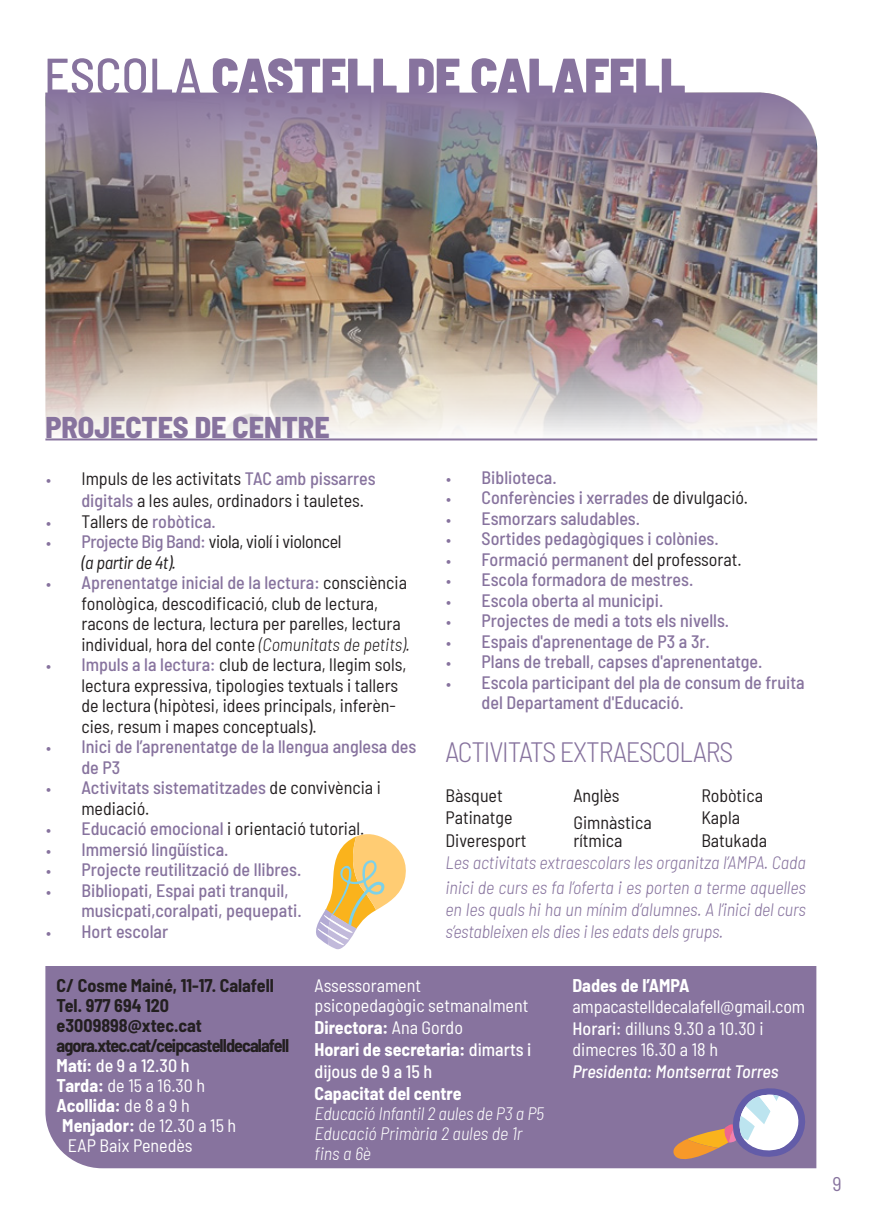
<style>
.page{position:relative;width:874px;height:1225px;background:#fff}
.page>*{position:absolute;margin:0;border:0;box-sizing:border-box;transform-origin:0 0}
.Estilo_de_párrafo_1{font:900 semi-condensed 50px "Barlow";color:#87739e}
.t1{font:800 semi-condensed 30px "Barlow";color:#87739e}
.t2{font:300 semi-condensed 28px "Barlow";letter-spacing:-.04em;color:#87739e}
.t3{font:semi-condensed 20px "Barlow";color:#87739e}
.t4{font:500 semi-condensed 18px/20.6px "Barlow";color:#87739e}
.t5{font:semi-condensed 18px/20.6px "Barlow";color:#231f20}
.t6{font:italic 300 semi-condensed 18px/25.4px "Barlow";color:#87739e}
.t7{font:semi-condensed 18px/21.6px "Barlow";color:#fff}
.t8{font:700 semi-condensed 18px "Barlow";color:#fff}
.t9{font:italic 300 semi-condensed 18px/20px "Barlow";letter-spacing:-.005em;color:#fff}
.t10{font:700 semi-condensed 18px "Barlow";letter-spacing:-.005em;color:#231f20}
.t11{font:500 semi-condensed 18px/22px "Barlow";color:#fff}
.t12{font:semi-condensed 18px/20.6px "Barlow";letter-spacing:-.02em;color:#231f20}
.t13{font:700 semi-condensed 18px "Barlow";letter-spacing:-.05em;color:#231f20}
.t14{font:italic 500 semi-condensed 18px "Barlow";color:#fff}
.s1{font-weight:500}
.s2{font-family:"Brandon Grotesque";font-stretch:normal;color:#87739e}
.s3{font-weight:500;color:#87739e}
.s4{font-style:italic}
.s5{font-weight:300;font-style:italic}
.s6{font-family:"Brandon Grotesque";font-weight:400;font-stretch:normal}
.s7{font-weight:400;color:#231f20}
.s8{font-weight:700}
.s9{font-weight:400}
</style>
<div class="page">
<div style="left:45px;top:966px;width:771px;height:202px;background:#87739e"></div>
<img style="left:45px;top:351px;width:771px;height:84px">
<hr style="left:45px;top:438px;width:771px;height:2px;background:#87739e">
<img style="left:45px;top:93px;width:771px;height:258px">
<svg style="left:316px;top:834px;width:90px;height:116px"></svg>
<svg style="left:671px;top:1084px;width:137px;height:79px"></svg>
<p class="Estilo_de_párrafo_1" style="left:44px;top:39px;width:643px"><span class="s1">ESCOLA</span> CASTELL DE CALAFELL</p>
<p class="t1" style="left:45px;top:406px;width:285px">PROJECTES DE CENTRE</p>
<p class="t5" style="left:81px;top:466px;width:295px;line-height:22.2px;text-indent:-36px"><span class="s2">•</span> Impuls de les activitats <span class="s3">TAC amb pissarres digitals</span> a les aules, ordinadors i tauletes.</p>
<p class="t5" style="left:45px;top:509px;width:172px"><span class="s2">•</span> Tallers de <span class="s3">robòtica.</span></p>
<p class="t12" style="left:81px;top:530px;width:261px;text-indent:-36px"><span class="s2">•</span> <span class="s3">Projecte Big Band:</span> viola, violí i violoncel <span class="s4">(a partir de 4t).</span></p>
<p class="t5" style="left:81px;top:571px;width:330px;text-indent:-36px"><span class="s2">•</span> <span class="s3">Aprenentatge inicial de la lectura:</span> consciència fonològica, descodificació, club de lectura, racons de lectura, lectura per parelles, lectura individual, hora del conte <span class="s5">(Comunitats de petits).</span></p>
<p class="t5" style="left:81px;top:653px;width:326px;text-indent:-36px"><span class="s2">•</span> <span class="s3">Impuls a la lectura:</span> club de lectura, llegim sols, lectura expressiva, tipologies textuals i tallers de lectura (hipòtesi, idees principals, inferèn&shy;cies, resum i mapes conceptuals).</p>
<p class="t4" style="left:81px;top:735px;width:336px;text-indent:-36px"><span class="s6">•</span> Inici de l’aprenentatge de la llengua anglesa des de P3</p>
<p class="t4" style="left:81px;top:776px;width:301px;text-indent:-36px"><span class="s6">•</span> Activitats sistematitzades <span class="s7">de convivència i mediació.</span></p>
<p class="t5" style="left:45px;top:817px;width:320px"><span class="s2">•</span> <span class="s3">Educació emocional</span> i orientació tutorial.</p>
<p class="t4" style="left:45px;top:837px;width:184px"><span class="s6">•</span> Immersió lingüística.</p>
<p class="t4" style="left:45px;top:858px;width:257px"><span class="s6">•</span> Projecte reutilització de llibres.</p>
<p class="t4" style="left:81px;top:878px;width:221px;text-indent:-36px"><span class="s6">•</span> Bibliopati, Espai pati tranquil, musicpati,coralpati, pequepati.</p>
<p class="t4" style="left:45px;top:919px;width:124px"><span class="s6">•</span> Hort escolar</p>
<p class="t4" style="left:445px;top:465px;width:113px"><span class="s6">•</span> Biblioteca.</p>
<p class="t4" style="left:445px;top:486px;width:304px"><span class="s6">•</span> Conferències i xerrades <span class="s7">de divulgació.</span></p>
<p class="t4" style="left:445px;top:506px;width:196px"><span class="s6">•</span> Esmorzars saludables.</p>
<p class="t4" style="left:445px;top:527px;width:275px"><span class="s6">•</span> Sortides pedagògiques i colònies.</p>
<p class="t4" style="left:445px;top:547px;width:297px"><span class="s6">•</span> Formació permanent <span class="s7">del professorat.</span></p>
<p class="t4" style="left:445px;top:568px;width:249px"><span class="s6">•</span> Escola formadora de mestres.</p>
<p class="t4" style="left:445px;top:588px;width:219px"><span class="s6">•</span> Escola oberta al municipi.</p>
<p class="t4" style="left:445px;top:609px;width:285px"><span class="s6">•</span> Projectes de medi a tots els nivells.</p>
<p class="t4" style="left:445px;top:629px;width:265px"><span class="s6">•</span> Espais d'aprenentage de P3 a 3r.</p>
<p class="t4" style="left:445px;top:650px;width:318px"><span class="s6">•</span> Plans de treball, capses d'aprenentatge.</p>
<p class="t4" style="left:481px;top:670px;width:324px;text-indent:-36px"><span class="s6">•</span> Escola participant del pla de consum de fruita del Departament d'Educació.</p>
<p class="t2" style="left:445px;top:731px;width:289px">ACTIVITATS EXTRAESCOLARS</p>
<p class="t5" style="left:445px;top:784px;width:59px">Bàsquet</p>
<p class="t5" style="left:445px;top:806px;width:68px">Patinatge</p>
<p class="t5" style="left:445px;top:828px;width:82px">Diveresport</p>
<p class="t5" style="left:701px;top:784px;width:63px">Robòtica</p>
<p class="t5" style="left:701px;top:806px;width:40px">Kapla</p>
<p class="t5" style="left:701px;top:828px;width:67px">Batukada</p>
<p class="t6" style="left:445px;top:848px;width:362px">Les activitats extraescolars les organitza l’AMPA. Cada inici de curs es fa l’oferta i es porten a terme aquelles</p>
<p class="t6" style="left:445px;top:897px;width:362px;line-height:21.8px">en les quals hi ha un mínim d’alumnes. A l’inici del curs s’estableixen els dies i les edats dels grups.</p>
<p class="t5" style="left:573px;top:784px;width:48px">Anglès</p>
<p class="t5" style="left:573px;top:813px;width:80px;line-height:17.2px">Gimnàstica rítmica</p>
<p class="t10" style="left:57px;top:972px;width:219px">C/ Cosme Mainé, 11-17. Calafell</p>
<p class="t10" style="left:57px;top:992px;width:114px">Tel. 977 694 120</p>
<p class="t10" style="left:57px;top:1012px;width:147px">e3009898@xtec.cat</p>
<p class="t13" style="left:57px;top:1032px;width:234px">agora.xtec.cat/ceipcastelldecalafell</p>
<p class="t11" style="left:57px;top:1052px;width:134px"><span class="s8">Matí:</span> de 9 a 12.30 h</p>
<p class="t7" style="left:57px;top:1073px;width:150px"><span class="s8">Tarda:</span> de 15 a 16.30 h</p>
<p class="t8" style="left:57px;top:1092px;width:134px">Acollida: <span class="s9">de 8 a 9 h</span></p>
<p class="t7" style="left:62px;top:1113px;width:175px"><span class="s8">Menjador:</span> de 12.30 a 15 h</p>
<p class="t7" style="left:68px;top:1133px;width:126px">EAP Baix Penedès</p>
<p class="t7" style="left:314px;top:973px;width:108px">Assessorament</p>
<p class="t7" style="left:314px;top:993px;width:215px">psicopedagògic setmanalment</p>
<p class="t8" style="left:314px;top:1014px;width:150px">Directora: <span class="s9">Ana Gordo</span></p>
<p class="t11" style="left:314px;top:1036px;width:218px"><span class="s8">Horari de secretaria:</span> dimarts i dijous de 9 a 15 h</p>
<p class="t8" style="left:314px;top:1080px;width:148px">Capacitat del centre</p>
<p class="t9" style="left:314px;top:1101px;width:231px">Educació Infantil 2 aules de P3 a P5</p>
<p class="t9" style="left:314px;top:1121px;width:209px">Educació Primària 2 aules de 1r fins a 6è</p>
<p class="t8" style="left:572px;top:972px;width:119px">Dades de l’AMPA</p>
<p class="t7" style="left:572px;top:994px;width:234px">ampacastelldecalafell@gmail.com</p>
<p class="t7" style="left:572px;top:1016px;width:192px"><span class="s1">Horari:</span> dilluns 9.30 a 10.30 i dimecres 16.30 a 18 h</p>
<p class="t14" style="left:572px;top:1058px;width:207px">Presidenta: Montserrat Torres</p>
<p class="t3" style="left:832px;top:1169px;width:11px">9</p>
</div>
